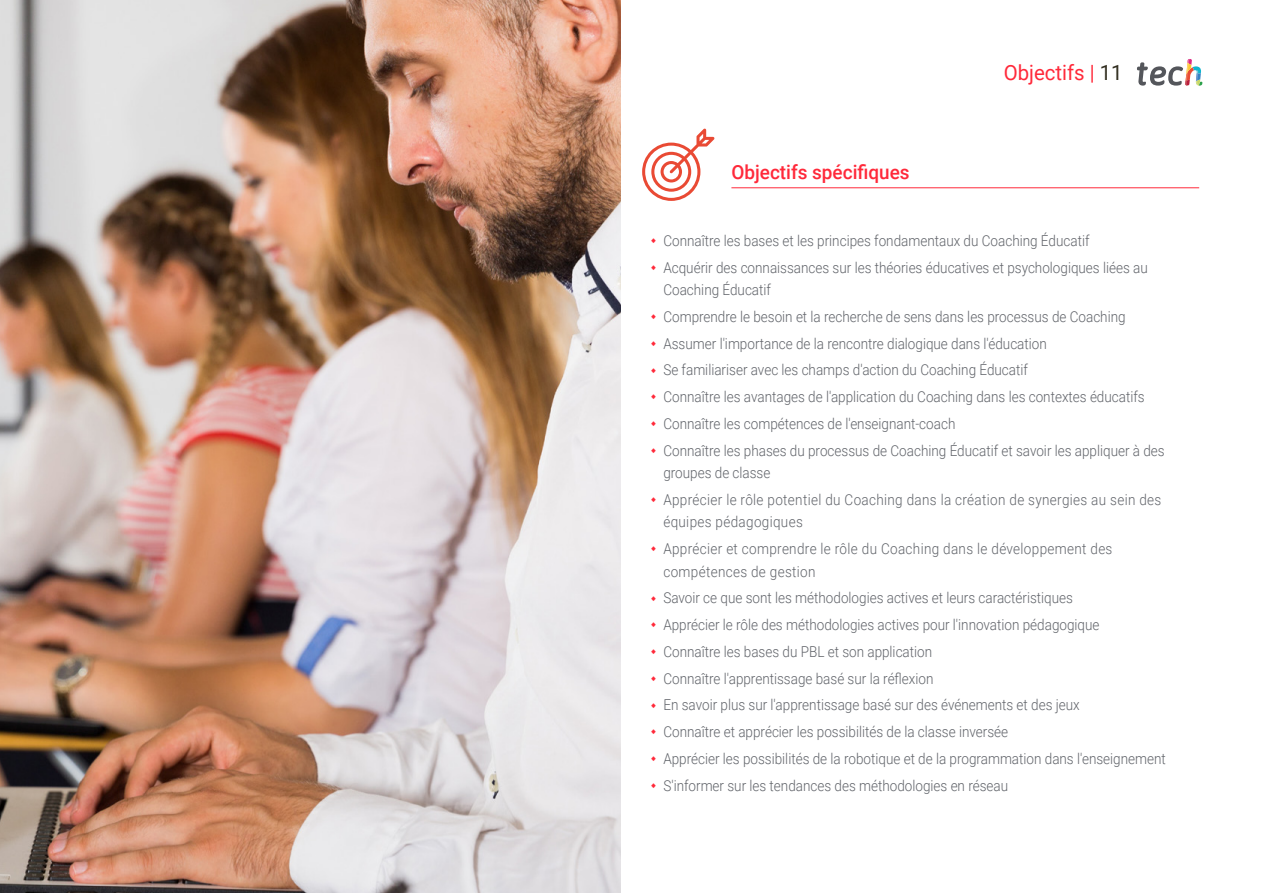
<style>
.page{position:relative;width:1263px;height:893px;background:#fff}
.page>*{position:absolute;margin:0;border:0;box-sizing:border-box;transform-origin:0 0}
.t1{font:21px "Roboto";color:#ff293a}
.t2{font:500 19.5px "Roboto";color:#ff293a}
.t3{font:300 15px/26.7px "Roboto";color:#61646a;scale:.9 1}
.t4{font:300 15px/26.7px "Roboto";letter-spacing:.025em;color:#61646a;scale:.9 1}
.s1{color:#312e20}
</style>
<div class="page">
<img style="left:0;top:0;width:621px;height:893px">
<hr style="left:731px;top:187px;width:468px;height:1px;background:#ff293a">
<svg style="left:642px;top:129px;width:72px;height:72px"></svg>
<svg style="left:1137px;top:59px;width:65px;height:27px"></svg>
<h2 class="t2" style="left:731px;top:159px;width:180px">Objectifs spécifiques</h2>
<h1 class="t1" style="left:1004px;top:57px;width:120px">Objectifs | <span class="s1">11</span></h1>
<p class="t3" style="left:663px;top:227px;width:540px">Connaître les bases et les principes fondamentaux du Coaching Éducatif<br>Acquérir des connaissances sur les théories éducatives et psychologiques liées au</p>
<p class="t3" style="left:663px;top:276px;width:559px">Coaching Éducatif<br>Comprendre le besoin et la recherche de sens dans les processus de Coaching Assumer l'importance de la rencontre dialogique dans l'éducation<br>Se familiariser avec les champs d'action du Coaching Éducatif<br>Connaître les avantages de l'application du Coaching dans les contextes éducatifs Connaître les compétences de l'enseignant-coach<br>Connaître les phases du processus de Coaching Éducatif et savoir les appliquer à des</p>
<p class="t4" style="left:663px;top:459px;width:555px">groupes de classe<br>Apprécier le rôle potentiel du Coaching dans la création de synergies au sein des</p>
<p class="t4" style="left:663px;top:508px;width:500px">équipes pédagogiques<br>Apprécier et comprendre le rôle du Coaching dans le développement des</p>
<p class="t3" style="left:663px;top:557px;width:560px">compétences de gestion<br>Savoir ce que sont les méthodologies actives et leurs caractéristiques<br>Apprécier le rôle des méthodologies actives pour l'innovation pédagogique<br>Connaître les bases du PBL et son application<br>Connaître l'apprentissage basé sur la réflexion<br>En savoir plus sur l'apprentissage basé sur des événements et des jeux<br>Connaître et apprécier les possibilités de la classe inversée<br>Apprécier les possibilités de la robotique et de la programmation dans l'enseignement S'informer sur les tendances des méthodologies en réseau</p>
</div>
